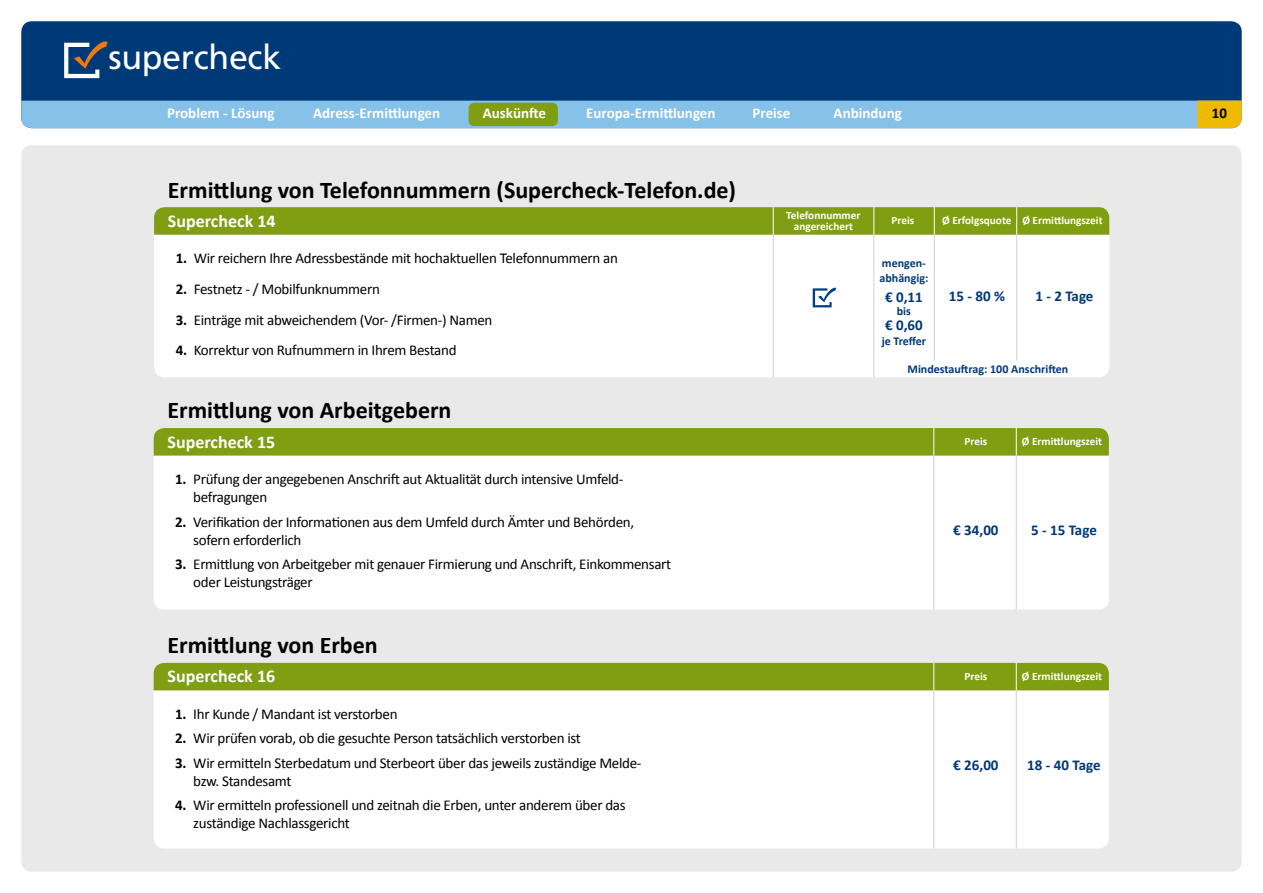
<style>
.page{position:relative;width:1263px;height:893px;background:#fff}
.page>*{position:absolute;margin:0;border:0;box-sizing:border-box;transform-origin:0 0}
.t1{font:34.05px "Frutiger";letter-spacing:-.01em;color:#fff}
.t2{font:700 24px "Calibri";color:#000}
.t3{font:700 18px "Calibri";color:#fff}
.t4{font:15px/18px "Calibri";letter-spacing:-.02em;color:#000}
.t5{font:700 15px "Calibri";color:#fff}
.t6{font:700 15px "Calibri";color:#003978}
.t7{font:700 15px "Calibri";color:#000}
.t8{font:700 12px/15px "Calibri";color:#003978}
.t9{font:700 11.25px/11.2px "Calibri";color:#fff;text-align:center}
.s1{font-weight:700}
</style>
<div class="page">
<div style="left:21px;top:21px;width:1221px;height:107px;background:#003978;border-radius:11px"></div>
<div style="left:21px;top:145px;width:1221px;height:727px;background:#e9e9e9;border-radius:11px"></div>
<div style="left:154px;top:428px;width:955px;height:182px;background:#fff;border-radius:11px"></div>
<svg style="left:154px;top:428px;width:955px;height:28px;background:#829f15"></svg>
<hr style="left:933px;top:456px;width:1px;height:154px;background:#cfd0d0">
<hr style="left:1016px;top:456px;width:1px;height:154px;background:#cfd0d0">
<div style="left:154px;top:207px;width:955px;height:170px;background:#fff;border-radius:11px"></div>
<svg style="left:154px;top:207px;width:955px;height:28px;background:#82a016"></svg>
<hr style="left:773px;top:235px;width:1px;height:142px;background:#cfd0d0">
<hr style="left:873px;top:235px;width:1px;height:142px;background:#cfd0d0">
<hr style="left:934px;top:235px;width:1px;height:126px;background:#cfd0d0">
<hr style="left:1016px;top:235px;width:1px;height:126px;background:#cfd0d0">
<svg style="left:813px;top:288px;width:23px;height:19px"></svg>
<div style="left:154px;top:663px;width:955px;height:185px;background:#fff;border-radius:11px"></div>
<div style="left:154px;top:663px;width:955px;height:27px;background:#809e11"></div>
<hr style="left:933px;top:690px;width:1px;height:158px;background:#cfd0d0">
<hr style="left:1016px;top:690px;width:1px;height:158px;background:#cfd0d0">
<svg style="left:21px;top:101px;width:1221px;height:27px;background:#89bed4"></svg>
<svg style="left:64px;top:41px;width:44px;height:38px"></svg>
<h1 class="t1" style="left:108px;top:38px;width:174px">supercheck</h1>
<p class="t5" style="left:167px;top:103px;width:109px">Problem - Lösung</p>
<p class="t5" style="left:313px;top:103px;width:129px">Adress-Ermittlungen</p>
<p class="t5" style="left:483px;top:103px;width:65px">Auskünfte</p>
<p class="t5" style="left:586px;top:103px;width:131px">Europa-Ermittlungen</p>
<p class="t5" style="left:752px;top:103px;width:39px">Preise</p>
<p class="t5" style="left:834px;top:103px;width:70px">Anbindung</p>
<h2 class="t2" style="left:168px;top:173px;width:570px">Ermittlung von Telefonnummern (Supercheck-Telefon.de)</h2>
<p class="t3" style="left:168px;top:208px;width:109px">Supercheck 14</p>
<p class="t9" style="left:786px;top:209px;width:76px">Telefonnummer angereichert</p>
<p class="t9" style="left:891px;top:214px;width:24px">Preis</p>
<p class="t9" style="left:942px;top:214px;width:162px">Ø Erfolgsquote Ø Ermittlungszeit</p>
<p class="t4" style="left:176px;top:249px;width:444px"><span class="s1">1.</span> Wir reichern Ihre Adressbestände mit hochaktuellen Telefonnummern an</p>
<p class="t4" style="left:176px;top:280px;width:206px"><span class="s1">2.</span> Festnetz - / Mobilfunknummern</p>
<p class="t4" style="left:176px;top:310px;width:318px"><span class="s1">3.</span> Einträge mit abweichendem (Vor- /Firmen-) Namen</p>
<p class="t4" style="left:176px;top:341px;width:282px"><span class="s1">4.</span> Korrektur von Rufnummern in Ihrem Bestand</p>
<p class="t8" style="left:879px;top:255px;width:50px">mengen&shy;abhängig:</p>
<p class="t6" style="left:885px;top:286px;width:39px">€ 0,11</p>
<p class="t8" style="left:897px;top:303px;width:16px">bis</p>
<p class="t6" style="left:885px;top:315px;width:39px">€ 0,60</p>
<p class="t8" style="left:882px;top:333px;width:46px">je Treffer</p>
<p class="t8" style="left:907px;top:361px;width:162px">Mindestauftrag: 100 Anschriften</p>
<p class="t6" style="left:949px;top:286px;width:58px">15 - 80 %</p>
<p class="t6" style="left:1035px;top:286px;width:60px">1 - 2 Tage</p>
<h2 class="t2" style="left:167px;top:393px;width:285px">Ermittlung von Arbeitgebern</h2>
<p class="t3" style="left:167px;top:429px;width:109px">Supercheck 15</p>
<p class="t9" style="left:964px;top:435px;width:24px">Preis</p>
<p class="t9" style="left:1022px;top:435px;width:82px">Ø Ermittlungszeit</p>
<p class="t4" style="left:193px;top:470px;width:432px;text-indent:-18px"><span class="s1">1.</span> Prüfung der angegebenen Anschrift aut Aktualität durch intensive Umfeld&shy;befragungen</p>
<p class="t4" style="left:193px;top:512px;width:442px;text-indent:-18px"><span class="s1">2.</span> Verifikation der Informationen aus dem Umfeld durch Ämter und Behörden, sofern erforderlich</p>
<p class="t4" style="left:193px;top:554px;width:479px;text-indent:-18px"><span class="s1">3.</span> Ermittlung von Arbeitgeber mit genauer Firmierung und Anschrift, Einkommensart oder Leistungsträger</p>
<p class="t6" style="left:953px;top:519px;width:47px">€ 34,00</p>
<p class="t6" style="left:1031px;top:519px;width:67px">5 - 15 Tage</p>
<h2 class="t2" style="left:167px;top:628px;width:212px">Ermittlung von Erben</h2>
<p class="t3" style="left:167px;top:664px;width:109px">Supercheck 16</p>
<p class="t9" style="left:964px;top:670px;width:24px">Preis</p>
<p class="t9" style="left:1022px;top:670px;width:82px">Ø Ermittlungszeit</p>
<p class="t4" style="left:175px;top:704px;width:224px"><span class="s1">1.</span> Ihr Kunde / Mandant ist verstorben</p>
<p class="t4" style="left:175px;top:729px;width:407px"><span class="s1">2.</span> Wir prüfen vorab, ob die gesuchte Person tatsächlich verstorben ist</p>
<p class="t4" style="left:193px;top:753px;width:450px;text-indent:-18px"><span class="s1">3.</span> Wir ermitteln Sterbedatum und Sterbeort über das jeweils zuständige Melde&shy;bzw. Standesamt</p>
<p class="t4" style="left:193px;top:796px;width:434px;text-indent:-18px"><span class="s1">4.</span> Wir ermitteln professionell und zeitnah die Erben, unter anderem über das zuständige Nachlassgericht</p>
<p class="t6" style="left:953px;top:754px;width:47px">€ 26,00</p>
<p class="t6" style="left:1027px;top:754px;width:75px">18 - 40 Tage</p>
<p class="t7" style="left:1212px;top:103px;width:17px">10</p>
</div>
